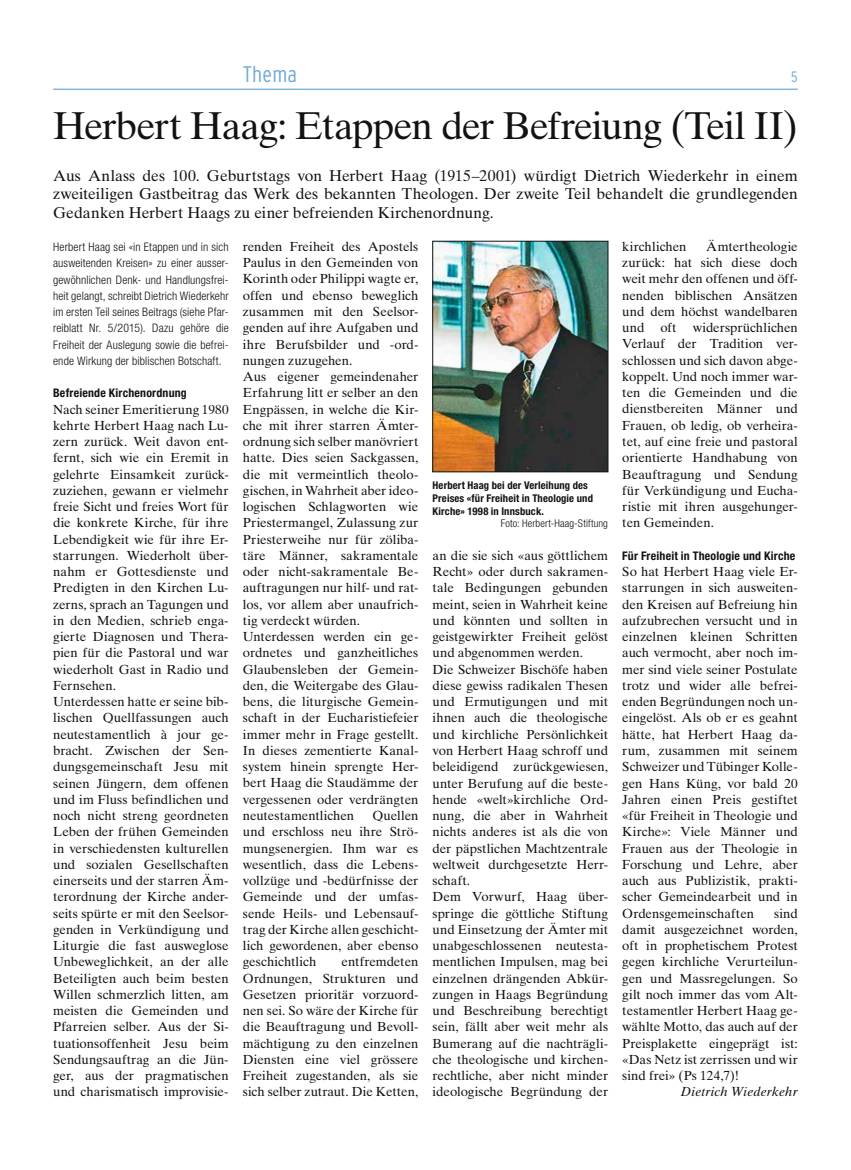
<style>
.page{position:relative;width:851px;height:1170px;background:#fff}
.page>*{position:absolute;margin:0;border:0;box-sizing:border-box;transform-origin:0 0}
.t1{font:38.75px "Times Ten LT Std";letter-spacing:-.03em;color:#111212}
.t2{font:300 condensed 22.5px "Interstate";letter-spacing:.01em;color:#70aad6}
.t3{font:15.62px/18.8px "Times Ten LT Std";letter-spacing:-.01em;color:#111212;text-align:justify}
.t4{font:300 condensed 15px "Interstate";color:#70aad6}
.t5{font:13.12px/16.2px "Times Ten LT Std";color:#111212;text-align:justify}
.t6{font:italic 13.12px "Times Ten LT Std";letter-spacing:.01em;color:#111212}
.t7{font:700 condensed 11.88px "Helvetica Neue LT Std";letter-spacing:.015em;color:#111212}
.t8{font:300 condensed 11.75px/16.2px "Helvetica Neue LT Std";letter-spacing:.01em;color:#111212;text-align:justify}
.t9{font:700 condensed 10.62px/12.8px "Helvetica Neue LT Std";letter-spacing:.01em;color:#111212}
.t10{font:300 condensed 10.62px "Helvetica Neue LT Std";letter-spacing:.01em;color:#111212}
</style>
<div class="page">
<hr style="left:53px;top:89px;width:744px;height:1px;background:#70aad6">
<img style="left:434px;top:243px;width:172px;height:227px">
<div style="left:432px;top:241px;width:176px;height:231px;border:1px solid #111212"></div>
<h2 class="t2" style="left:243px;top:62px;width:56px">Thema</h2>
<p class="t4" style="left:791px;top:68px;width:8px">5</p>
<h1 class="t1" style="left:53px;top:103px;width:746px">Herbert Haag: Etappen der Befreiung (Teil II)</h1>
<p class="t3" style="left:53px;top:166px;width:746px">Aus Anlass des 100. Geburtstags von Herbert Haag (1915–2001) würdigt Dietrich Wiederkehr in einem zweiteiligen Gastbeitrag das Werk des bekannten Theologen. Der zweite Teil behandelt die grundlegenden Gedanken Herbert Haags zu einer befreienden Kirchenordnung.</p>
<p class="t8" style="left:53px;top:238px;width:177px">Herbert Haag sei «in Etappen und in sich ausweitenden Kreisen» zu einer ausser&shy;gewöhnlichen Denk- und Handlungsfrei&shy;heit gelangt, schreibt Dietrich Wiederkehr im ersten Teil seines Beitrags (siehe Pfar&shy;reiblatt Nr. 5/2015). Dazu gehöre die Freiheit der Auslegung sowie die befrei&shy;ende Wirkung der biblischen Botschaft.</p>
<p class="t7" style="left:53px;top:386px;width:135px">Befreiende Kirchenordnung</p>
<p class="t5" style="left:53px;top:401px;width:177px;text-align:left">Nach seiner Emeritierung 1980 kehrte Herbert Haag nach Lu&shy;zern zurück. Weit davon ent&shy;fernt, sich wie ein Eremit in gelehrte Einsamkeit zurück&shy;zuziehen, gewann er vielmehr freie Sicht und freies Wort für die konkrete Kirche, für ihre<br>Lebendigkeit wie für ihre Er&shy;starrungen. Wiederholt über&shy;nahm er Gottesdienste und<br>Predigten in den Kirchen Lu&shy;zerns, sprach an Tagungen und in den Medien, schrieb enga&shy;gierte Diagnosen und Thera&shy;pien für die Pastoral und war wiederholt Gast in Radio und<br>Fernsehen.<br>Unterdessen hatte er seine bib&shy;lischen Quellfassungen auch neutestamentlich à jour ge&shy;bracht. Zwischen der Sen&shy;dungsgemeinschaft Jesu mit seinen Jüngern, dem offenen und im Fluss befindlichen und noch nicht streng geordneten<br>Leben der frühen Gemeinden in verschiedensten kulturellen und sozialen Gesellschaften einerseits und der starren Äm&shy;terordnung der Kirche ander&shy;seits spürte er mit den Seelsor&shy;genden in Verkündigung und<br>Liturgie die fast ausweglose<br>Unbeweglichkeit, an der alle<br>Beteiligten auch beim besten<br>Willen schmerzlich litten, am meisten die Gemeinden und<br>Pfarreien selber. Aus der Si&shy;tuationsoffenheit Jesu beim<br>Sendungsauftrag an die Jün&shy;ger, aus der pragmatischen und charismatisch improvisie-</p>
<p class="t5" style="left:243px;top:238px;width:177px;text-align:left">renden Freiheit des Apostels<br>Paulus in den Gemeinden von<br>Korinth oder Philippi wagte er, offen und ebenso beweglich zusammen mit den Seelsor&shy;genden auf ihre Aufgaben und ihre Berufsbilder und -ord&shy;nungen zuzugehen.<br>Aus eigener gemeindenaher<br>Erfahrung litt er selber an den<br>Engpässen, in welche die Kir&shy;che mit ihrer starren Ämter&shy;ordnung sich selber manövriert hatte. Dies seien Sackgassen, die mit vermeintlich theolo&shy;gischen, in Wahrheit aber ideo&shy;logischen Schlagworten wie<br>Priestermangel, Zulassung zur<br>Priesterweihe nur für zöliba&shy;täre Männer, sakramentale oder nicht-sakramentale Be&shy;auftragungen nur hilf- und rat&shy;los, vor allem aber unaufrich&shy;tig verdeckt würden.<br>Unterdessen werden ein ge&shy;ordnetes und ganzheitliches<br>Glaubensleben der Gemein&shy;den, die Weitergabe des Glau&shy;bens, die liturgische Gemein&shy;schaft in der Eucharistiefeier immer mehr in Frage gestellt.<br>In dieses zementierte Kanal&shy;system hinein sprengte Her&shy;bert Haag die Staudämme der vergessenen oder verdrängten neutestamentlichen</p>
<p class="t5" style="left:243px;top:807px;width:177px;text-indent:129px">Quellen und erschloss neu ihre Strö&shy;mungsenergien. Ihm war es wesentlich, dass die Lebens&shy;vollzüge und -bedürfnisse der Gemeinde und der umfas&shy;sende Heils- und Lebensauf&shy;trag der Kirche allen geschicht&shy;lich gewordenen, aber ebenso geschichtlich</p>
<p class="t5" style="left:243px;top:953px;width:177px;text-indent:99px">entfremdeten Ordnungen, Strukturen und Gesetzen prioritär vorzuord&shy;nen sei. So wäre der Kirche für die Beauftragung und Bevoll&shy;mächtigung zu den einzelnen Diensten eine viel grössere Freiheit zugestanden, als sie sich selber zutraut. Die Ketten,</p>
<p class="t9" style="left:432px;top:479px;width:162px">Herbert Haag bei der Verleihung des<br>Preises «für Freiheit in Theologie und<br>Kirche» 1998 in Innsbuck.</p>
<p class="t10" style="left:500px;top:517px;width:109px">Foto: Herbert-Haag-Stiftung</p>
<p class="t5" style="left:432px;top:547px;width:177px;text-align:left">an die sie sich «aus göttlichem<br>Recht» oder durch sakramen&shy;tale Bedingungen gebunden meint, seien in Wahrheit keine und könnten und sollten in geistgewirkter Freiheit gelöst und abgenommen werden.<br>Die Schweizer Bischöfe haben diese gewiss radikalen Thesen und Ermutigungen und mit ihnen auch die theologische und kirchliche Persönlichkeit von Herbert Haag schroff und beleidigend zurückgewiesen, unter Berufung auf die beste&shy;hende «welt»kirchliche Ord&shy;nung, die aber in Wahrheit nichts anderes ist als die von der päpstlichen Machtzentrale weltweit durchgesetzte Herr&shy;schaft.<br>Dem Vorwurf, Haag über&shy;springe die göttliche Stiftung und Einsetzung der Ämter mit unabgeschlossenen neutesta&shy;mentlichen Impulsen, mag bei einzelnen drängenden Abkür&shy;zungen in Haags Begründung und Beschreibung berechtigt sein, fällt aber weit mehr als<br>Bumerang auf die nachträgli&shy;che theologische und kirchen&shy;rechtliche, aber nicht minder ideologische Begründung der</p>
<p class="t5" style="left:622px;top:238px;width:177px;text-indent:84px">Ämtertheologie zurück: hat sich diese doch weit mehr den offenen und öff&shy;nenden biblischen Ansätzen und dem höchst wandelbaren und oft widersprüchlichen Verlauf der Tradition ver&shy;schlossen und sich davon abge&shy;koppelt. Und noch immer war&shy;ten die Gemeinden und die dienstbereiten Männer und Frauen, ob ledig, ob verheira&shy;tet, auf eine freie und pastoral orientierte Handhabung von Beauftragung und Sendung für Verkündigung und Eucha&shy;ristie mit ihren ausgehunger&shy;ten Gemeinden.</p>
<p class="t7" style="left:622px;top:548px;width:175px">Für Freiheit in Theologie und Kirche</p>
<p class="t5" style="left:622px;top:563px;width:177px">So hat Herbert Haag viele Er&shy;starrungen in sich ausweiten&shy;den Kreisen auf Befreiung hin aufzubrechen versucht und in einzelnen kleinen Schritten auch vermocht, aber noch im&shy;mer sind viele seiner Postulate trotz und wider alle befrei&shy;enden Begründungen noch un&shy;eingelöst. Als ob er es geahnt hätte, hat Herbert Haag da&shy;rum, zusammen mit seinem Schweizer und Tübinger Kolle&shy;gen Hans Küng, vor bald 20<br>Jahren einen Preis gestiftet «für Freiheit in Theologie und Kirche»: Viele Männer und Frauen aus der Theologie in Forschung und Lehre, aber auch aus Publizistik, prakti&shy;scher Gemeindearbeit und in Ordensgemeinschaften</p>
<p class="t5" style="left:622px;top:238px;width:66px">kirchlichen</p>
<p class="t5" style="left:622px;top:904px;width:177px;text-indent:152px">sind damit ausgezeichnet worden, oft in prophetischem Protest gegen kirchliche Verurteilun&shy;gen und Massregelungen. So gilt noch immer das vom Alt&shy;testamentler Herbert Haag ge&shy;wählte Motto, das auch auf der Preisplakette eingeprägt ist: «Das Netz ist zerrissen und wir sind frei» (Ps 124,7)!</p>
<p class="t6" style="left:680px;top:1084px;width:119px">Dietrich Wiederkehr</p>
</div>
